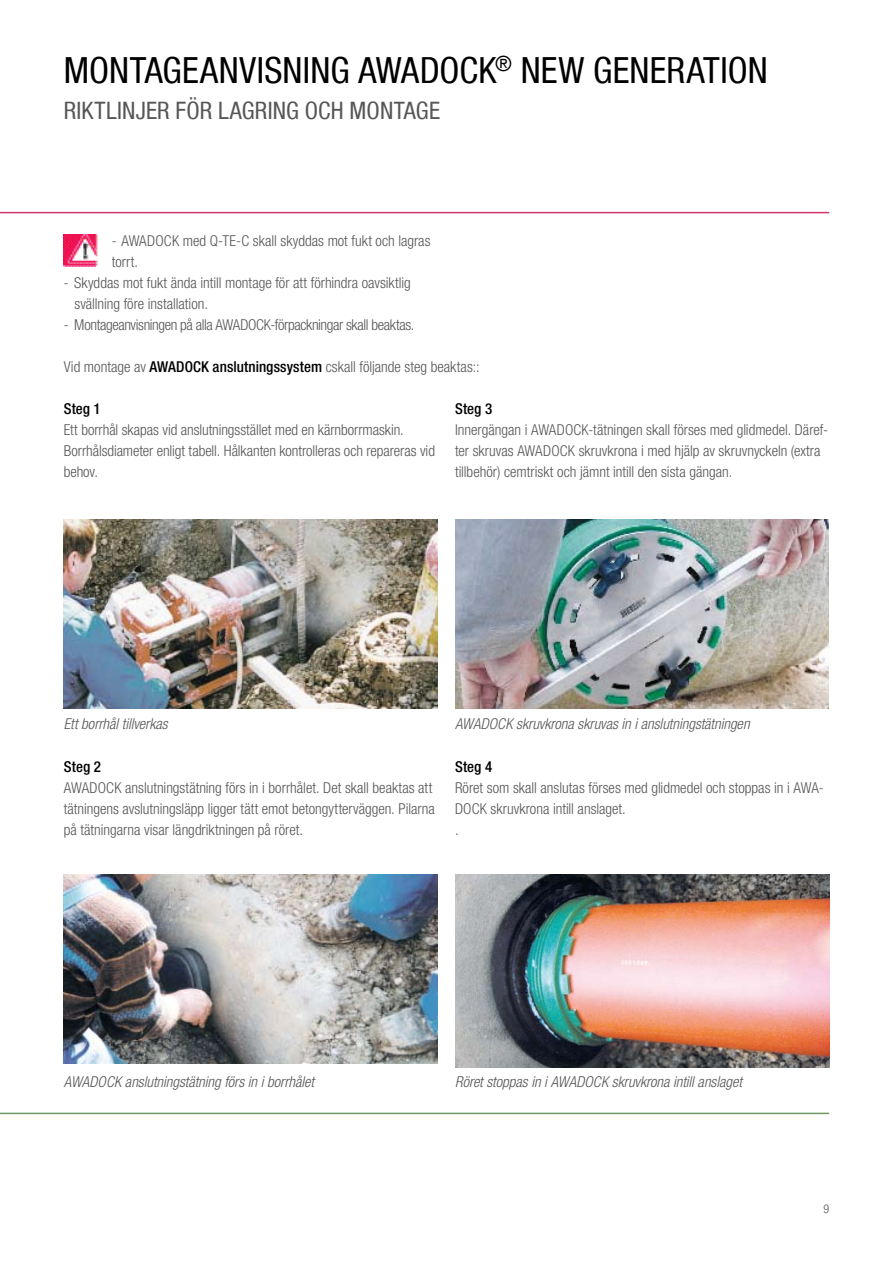
<style>
.page{position:relative;width:893px;height:1263px;background:#fff}
.page>*{position:absolute;margin:0;border:0;box-sizing:border-box;transform-origin:0 0}
.t1{font:condensed 36px "Helvetica Neue LT Com";letter-spacing:.005em;color:#000}
.t2{font:condensed 24px "Helvetica Neue LT Com";letter-spacing:.01em;color:#575656}
.t3{font:300 condensed 15px/21px "Helvetica Neue LT Com";color:#575656}
.t4{font:italic 300 condensed 15px "Helvetica Neue LT Com";letter-spacing:-.005em;color:#575656}
.t5{font:300 condensed 15px "Helvetica Neue LT Com";letter-spacing:-.025em;color:#575656}
.t6{font:500 condensed 15px "Helvetica Neue LT Com";letter-spacing:.005em;color:#000}
.t7{font:300 condensed 12px "Helvetica Neue LT Com";color:#575656}
.s1{font-weight:500;color:#000}
</style>
<div class="page">
<hr style="left:0;top:212px;width:829px;height:1px;background:#d1346e">
<hr style="left:0;top:1113px;width:829px;height:1px;background:#6e9862">
<img style="left:455px;top:874px;width:374px;height:193px">
<img style="left:455px;top:519px;width:373px;height:189px">
<img style="left:64px;top:874px;width:374px;height:189px">
<img style="left:64px;top:519px;width:374px;height:189px">
<img style="left:64px;top:234px;width:34px;height:32px">
<h1 class="t1" style="left:64px;top:49px;width:706px">MONTAGEANVISNING AWADOCK<sup>®</sup> NEW GENERATION</h1>
<h2 class="t2" style="left:64px;top:96px;width:378px">RIKTLINJER FÖR LAGRING OCH MONTAGE</h2>
<p class="t3" style="left:112px;top:231px;width:320px">- AWADOCK med Q-TE-C skall skyddas mot fukt och lagras torrt.</p>
<p class="t3" style="left:75px;top:273px;width:338px;text-indent:-11px">- Skyddas mot fukt ända intill montage för att förhindra oavsiktlig svällning före installation.</p>
<p class="t5" style="left:64px;top:316px;width:352px">- Montageanvisningen på alla AWADOCK-förpackningar skall beaktas.</p>
<p class="t3" style="left:64px;top:357px;width:417px">Vid montage av <span class="s1">AWADOCK anslutningssystem</span> cskall följande steg beaktas::</p>
<p class="t6" style="left:64px;top:400px;width:38px">Steg 1</p>
<p class="t3" style="left:64px;top:420px;width:373px">Ett borrhål skapas vid anslutningsstället med en kärnborrmaskin.<br>Borrhålsdiameter enligt tabell. Hålkanten kontrolleras och repareras vid behov.</p>
<p class="t6" style="left:455px;top:400px;width:39px">Steg 3</p>
<p class="t3" style="left:455px;top:420px;width:375px">Innergängan i AWADOCK-tätningen skall förses med glidmedel. Däref&shy;ter skruvas AWADOCK skruvkrona i med hjälp av skruvnyckeln (extra tillbehör) cemtriskt och jämnt intill den sista gängan.</p>
<p class="t4" style="left:64px;top:716px;width:105px">Ett borrhål tillverkas</p>
<p class="t6" style="left:64px;top:757px;width:39px">Steg 2</p>
<p class="t3" style="left:64px;top:777px;width:372px">AWADOCK anslutningstätning förs in i borrhålet. Det skall beaktas att tätningens avslutningsläpp ligger tätt emot betongytterväggen. Pilarna på tätningarna visar längdriktningen på röret.</p>
<p class="t4" style="left:455px;top:716px;width:296px">AWADOCK skruvkrona skruvas in i anslutningstätningen</p>
<p class="t6" style="left:455px;top:757px;width:39px">Steg 4</p>
<p class="t3" style="left:455px;top:777px;width:370px">Röret som skall anslutas förses med glidmedel och stoppas in i AWA-<br>DOCK skruvkrona intill anslaget.<br>.</p>
<p class="t4" style="left:64px;top:1073px;width:252px">AWADOCK anslutningstätning förs in i borrhålet</p>
<p class="t4" style="left:455px;top:1073px;width:288px">Röret stoppas in i AWADOCK skruvkrona intill anslaget</p>
<p class="t7" style="left:823px;top:1201px;width:7px">9</p>
</div>
